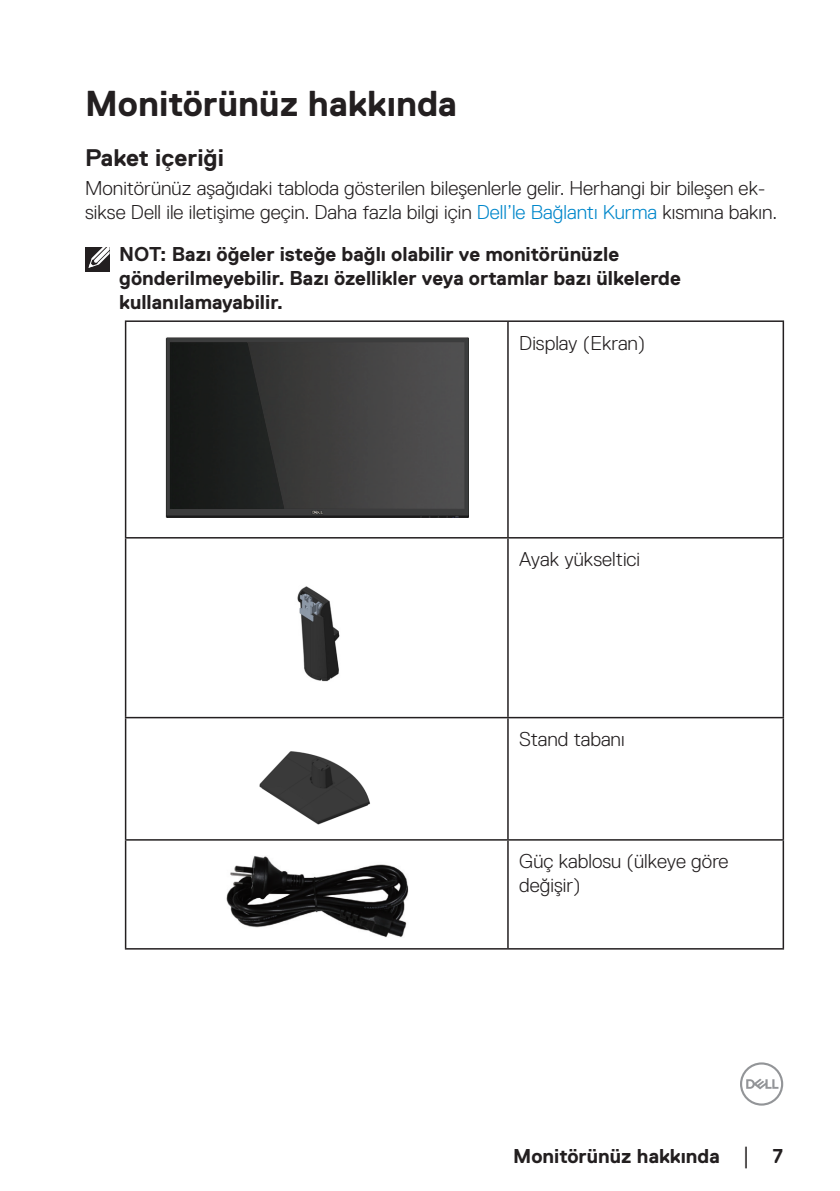
<style>
.page{position:relative;width:840px;height:1191px;background:#fff}
.page>*{position:absolute;margin:0;border:0;box-sizing:border-box;transform-origin:0 0}
.Head1{font:700 36px "Dell Replica";color:#231f20}
.Head2{font:700 24px "Dell Replica";color:#231f20}
.text{font:300 20px/24px "Dell Replica";color:#231f20}
.Note{font:700 20px/24px "Dell Replica";color:#231f20}
.s1{color:#0087cb}
.s2{font-family:"Times New Roman";font-weight:400;font-size:18px}
</style>
<div class="page">
<svg style="left:740px;top:1062px;width:42px;height:43px"></svg>
<hr style="left:125px;top:320px;width:382px;height:2px;background:#231f20">
<hr style="left:125px;top:322px;width:1px;height:215px;background:#231f20">
<hr style="left:507px;top:320px;width:276px;height:2px;background:#231f20">
<hr style="left:507px;top:322px;width:1px;height:215px;background:#231f20">
<hr style="left:782px;top:322px;width:1px;height:215px;background:#231f20">
<hr style="left:125px;top:537px;width:382px;height:1px;background:#231f20">
<hr style="left:125px;top:538px;width:1px;height:179px;background:#231f20">
<hr style="left:507px;top:537px;width:276px;height:1px;background:#231f20">
<hr style="left:507px;top:538px;width:1px;height:179px;background:#231f20">
<hr style="left:782px;top:538px;width:1px;height:179px;background:#231f20">
<hr style="left:125px;top:717px;width:382px;height:1px;background:#231f20">
<hr style="left:125px;top:718px;width:1px;height:121px;background:#231f20">
<hr style="left:507px;top:717px;width:276px;height:1px;background:#231f20">
<hr style="left:507px;top:718px;width:1px;height:121px;background:#231f20">
<hr style="left:782px;top:718px;width:1px;height:121px;background:#231f20">
<hr style="left:125px;top:839px;width:382px;height:1px;background:#231f20">
<hr style="left:125px;top:840px;width:1px;height:108px;background:#231f20">
<hr style="left:507px;top:839px;width:276px;height:1px;background:#231f20">
<hr style="left:507px;top:840px;width:1px;height:108px;background:#231f20">
<hr style="left:782px;top:840px;width:1px;height:108px;background:#231f20">
<hr style="left:125px;top:948px;width:382px;height:1px;background:#231f20">
<hr style="left:507px;top:948px;width:276px;height:1px;background:#231f20">
<img style="left:165px;top:337px;width:303px;height:180px">
<div style="left:170px;top:342px;width:77px;height:167px;background:#191b1a"></div>
<img style="left:247px;top:342px;width:217px;height:167px">
<img style="left:297px;top:586px;width:43px;height:96px">
<img style="left:259px;top:751px;width:111px;height:74px">
<img style="left:226px;top:856px;width:183px;height:81px">
<div style="left:85px;top:247px;width:24px;height:24px;background:#231f20"></div>
<svg style="left:88px;top:247px;width:22px;height:22px"></svg>
<p class="Head1" style="left:85px;top:83px;width:373px">Monitörünüz hakkında</p>
<p class="Head2" style="left:85px;top:145px;width:140px">Paket içeriği</p>
<p class="text" style="left:85px;top:176px;width:693px">Monitörünüz aşağıdaki tabloda gösterilen bileşenlerle gelir. Herhangi bir bileşen ek&shy;sikse Dell ile iletişime geçin. Daha fazla bilgi için <span class="s1">Dell’le Bağlantı Kurma</span> kısmına bakın.</p>
<p class="Note" style="left:119px;top:242px;width:562px">NOT: Bazı öğeler isteğe bağlı olabilir ve monitörünüzle gönderilmeyebilir. Bazı özellikler veya ortamlar bazı ülkelerde kullanılamayabilir.</p>
<p class="text" style="left:519px;top:331px;width:127px">Display (Ekran)</p>
<p class="text" style="left:519px;top:547px;width:122px">Ayak yükseltici</p>
<p class="text" style="left:519px;top:727px;width:107px">Stand tabanı</p>
<p class="text" style="left:519px;top:849px;width:210px">Güç kablosu (ülkeye göre değişir)</p>
<p class="Note" style="left:513px;top:1143px;width:271px">Monitörünüz hakkında <span class="s2">│</span> 7</p>
</div>
